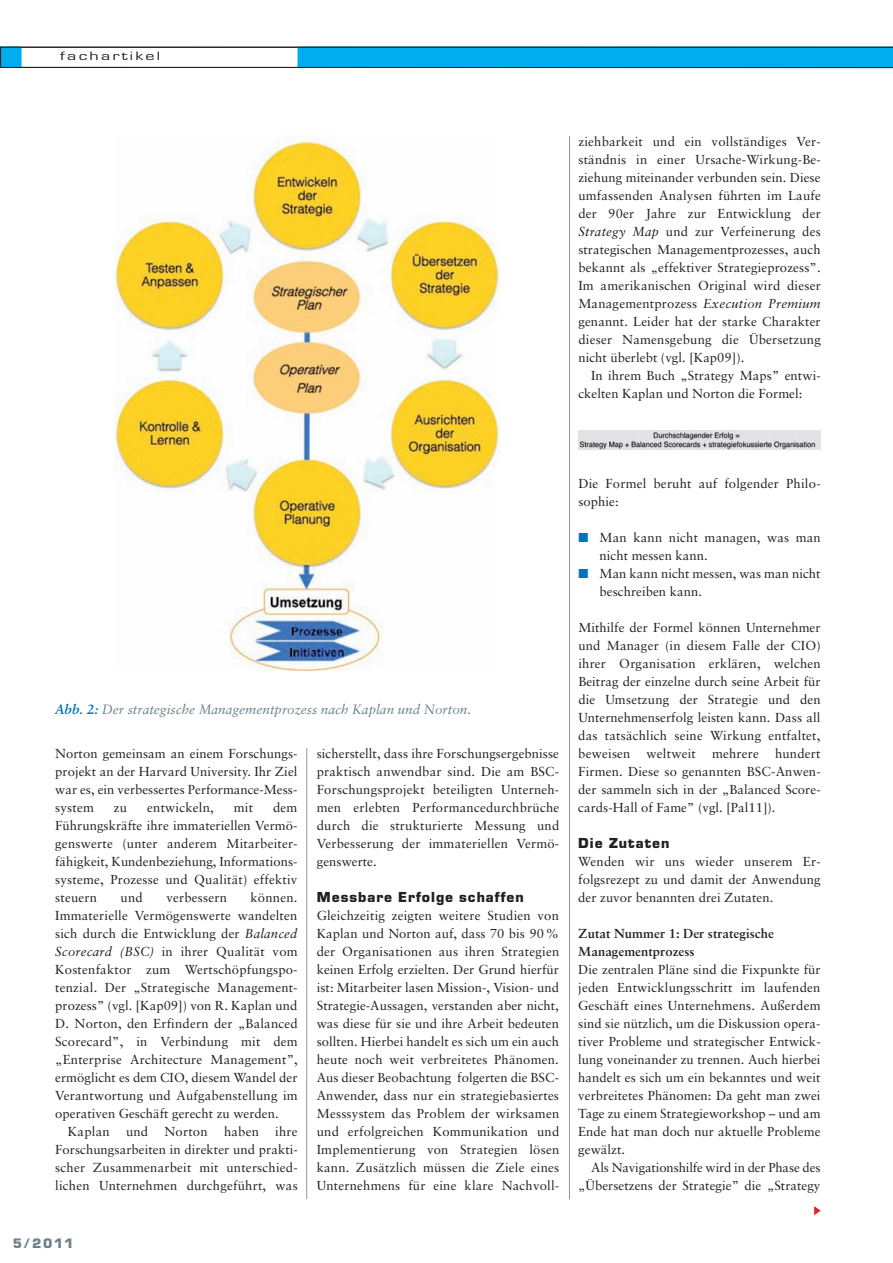
<style>
.page{position:relative;width:893px;height:1263px;background:#fff}
.page>*{position:absolute;margin:0;border:0;box-sizing:border-box;transform-origin:0 0}
.t1{font:700 14.25px "Eurostile BQ";letter-spacing:.07em;color:#231f20}
.t2{font:italic 13.5px "Sabon";color:#6c818c}
.t3{font:700 13.5px "Eurostile BQ";color:#6c818c}
.t4{font:13.05px/18px "Sabon";letter-spacing:.005em;color:#231f20;text-align:justify}
.t5{font:700 13.05px/18px "Sabon";letter-spacing:.005em;color:#231f20}
.t6{font:12.6px "Eurostile";letter-spacing:.125em;color:#231f20;scale:1.43 1}
.s1{font-style:italic}
.s2{font-weight:700;color:#0073bc}
.s3{color:#0073bc}
</style>
<div class="page">
<hr style="left:306px;top:748px;width:1px;height:451px;background:#939598">
<hr style="left:569px;top:136px;width:1px;height:1063px;background:#939598">
<svg style="left:814px;top:1206px;width:7px;height:9px"></svg>
<svg style="left:0;top:47px;width:893px;height:21px"></svg>
<img style="left:115px;top:138px;width:385px;height:533px">
<img style="left:578px;top:431px;width:243px;height:19px">
<p class="t6" style="left:60px;top:52px;width:71px">fachartikel</p>
<p class="t4" style="left:578px;top:133px;width:244px">ziehbarkeit und ein vollständiges Ver - ständnis in einer Ursache-Wirkung-Be - ziehung miteinander verbunden sein. Diese umfassenden Analysen führten im Laufe der 90er Jahre zur Entwicklung der <span class="s1">Strategy Map</span> und zur Verfeinerung des strategischen Managementprozesses, auch bekannt als „effektiver Strategieprozess”.<br>Im amerikanischen Original wird dieser Manage mentprozess <span class="s1">Execution Premium </span>genannt. Leider hat der starke Charakter dieser Namensgebung die Übersetzung nicht über lebt (vgl. [Kap09]).</p>
<p class="t4" style="left:578px;top:367px;width:244px;text-indent:13px">In ihrem Buch „Strategy Maps” entwi - ckelten Kaplan und Norton die Formel:</p>
<p class="t2" style="left:55px;top:703px;width:417px"><span class="s2">Abb. 2:</span> Der strategische Managementprozess nach Kaplan und Norton.</p>
<p class="t4" style="left:55px;top:745px;width:244px">Norton gemeinsam an einem Forschungs - projekt an der Harvard University. Ihr Ziel war es, ein verbessertes Performance-Mess - system</p>
<p class="t4" style="left:114px;top:799px;width:15px">zu</p>
<p class="t4" style="left:147px;top:799px;width:68px">entwickeln,</p>
<p class="t4" style="left:234px;top:799px;width:21px">mit</p>
<p class="t4" style="left:55px;top:799px;width:244px;text-indent:218px">dem Führungskräfte ihre immateriellen Vermö - gens werte (unter anderem Mitarbeiter - fähigkeit, Kundenbeziehung, Informations - systeme, Prozesse und Qualität) effektiv steuern</p>
<p class="t4" style="left:121px;top:889px;width:24px">und</p>
<p class="t4" style="left:166px;top:889px;width:62px">verbessern</p>
<p class="t4" style="left:55px;top:889px;width:244px;text-indent:195px">können.<br>Immaterielle Vermögenswerte wandelten sich durch die Entwicklung der <span class="s1">Balanced Scorecard (BSC)</span> in ihrer Qualität vom Kostenfaktor zum Wertschöpfungspo - tenzial. Der „Strategische Management - prozess” (vgl. [Kap09]) von R. Kaplan und D. Norton, den Erfindern der „Balanced Scorecard”, in Verbindung mit dem „Enterprise Architecture Management”, ermöglicht es dem CIO, diesem Wandel der Verantwortung und Aufgabenstellung im operativen Geschäft gerecht zu werden.</p>
<p class="t4" style="left:55px;top:1123px;width:244px;text-indent:13px">Kaplan und Norton haben ihre Forschungs arbeiten in direkter und prakti&shy;scher Zusammenarbeit mit unterschied&shy;lichen Unternehmen durchgeführt, was</p>
<p class="t3" style="left:13px;top:1239px;width:62px">5/2011</p>
<p class="t4" style="left:317px;top:745px;width:244px">sicherstellt, dass ihre Forschungsergebnisse praktisch anwendbar sind. Die am BSC-Forschungsprojekt beteiligten Unterneh - men erlebten Performancedurchbrüche durch die strukturierte Messung und Verbesserung der immateriellen Vermö - genswerte.</p>
<p class="t1" style="left:317px;top:892px;width:208px">Messbare Erfolge schaffen</p>
<p class="t4" style="left:317px;top:907px;width:244px">Gleichzeitig zeigten weitere Studien von Kaplan und Norton auf, dass 70 bis 90 % der Organisationen aus ihren Strategien keinen Erfolg erzielten. Der Grund hierfür ist: Mitarbeiter lasen Mission-, Vision- und Strategie-Aussagen, verstanden aber nicht, was diese für sie und ihre Arbeit bedeuten sollten. Hierbei handelt es sich um ein auch heute noch weit verbreitetes Phänomen.<br>Aus dieser Beobachtung folgerten die BSC-Anwender, dass nur ein strategiebasiertes Messsystem das Problem der wirksamen und erfolgreichen Kommunikation und Implementierung von Strategien lösen kann. Zusätzlich müssen die Ziele eines Unternehmens für eine klare Nachvoll -</p>
<p class="t4" style="left:578px;top:475px;width:244px">Die Formel beruht auf folgender Philo - sophie:</p>
<p class="t4" style="left:600px;top:529px;width:223px;text-indent:-21px"><span class="s3">■</span> Man kann nicht managen, was man nicht messen kann.</p>
<p class="t4" style="left:600px;top:565px;width:222px;text-indent:-21px"><span class="s3">■</span> Man kann nicht messen, was man nicht beschreiben kann.</p>
<p class="t4" style="left:578px;top:619px;width:244px">Mithilfe der Formel können Unternehmer und Manager (in diesem Falle der CIO) ihrer Organisation erklären, welchen Beitrag der einzelne durch seine Arbeit für die Umsetzung der Strategie und den Unternehmenserfolg leisten kann. Dass all das tatsächlich seine Wirkung entfaltet, beweisen weltweit mehrere hundert Firmen. Diese so genannten BSC-Anwen - der sammeln sich in der „Balanced Score - cards-Hall of Fame” (vgl. [Pal11]).</p>
<p class="t1" style="left:578px;top:838px;width:93px">Die Zutaten</p>
<p class="t4" style="left:578px;top:853px;width:244px">Wenden wir uns wieder unserem Er - folgsrezept zu und damit der Anwendung der zuvor benannten drei Zutaten.</p>
<p class="t5" style="left:578px;top:925px;width:197px">Zutat Nummer 1: Der strategische<br>Managementprozess</p>
<p class="t4" style="left:578px;top:961px;width:244px">Die zentralen Pläne sind die Fixpunkte für jeden Entwicklungsschritt im laufenden Geschäft eines Unternehmens. Außerdem sind sie nützlich, um die Diskussion opera&shy;tiver Probleme und strategischer Entwick - lung voneinander zu trennen. Auch hierbei handelt es sich um ein bekanntes und weit verbreitetes Phänomen: Da geht man zwei Tage zu einem Strategieworkshop – und am Ende hat man doch nur aktuelle Probleme gewälzt.</p>
<p class="t4" style="left:578px;top:1159px;width:244px;text-align:right">Als Navigationshilfe wird in der Phase des „Übersetzens der Strategie” die „Strategy</p>
</div>
